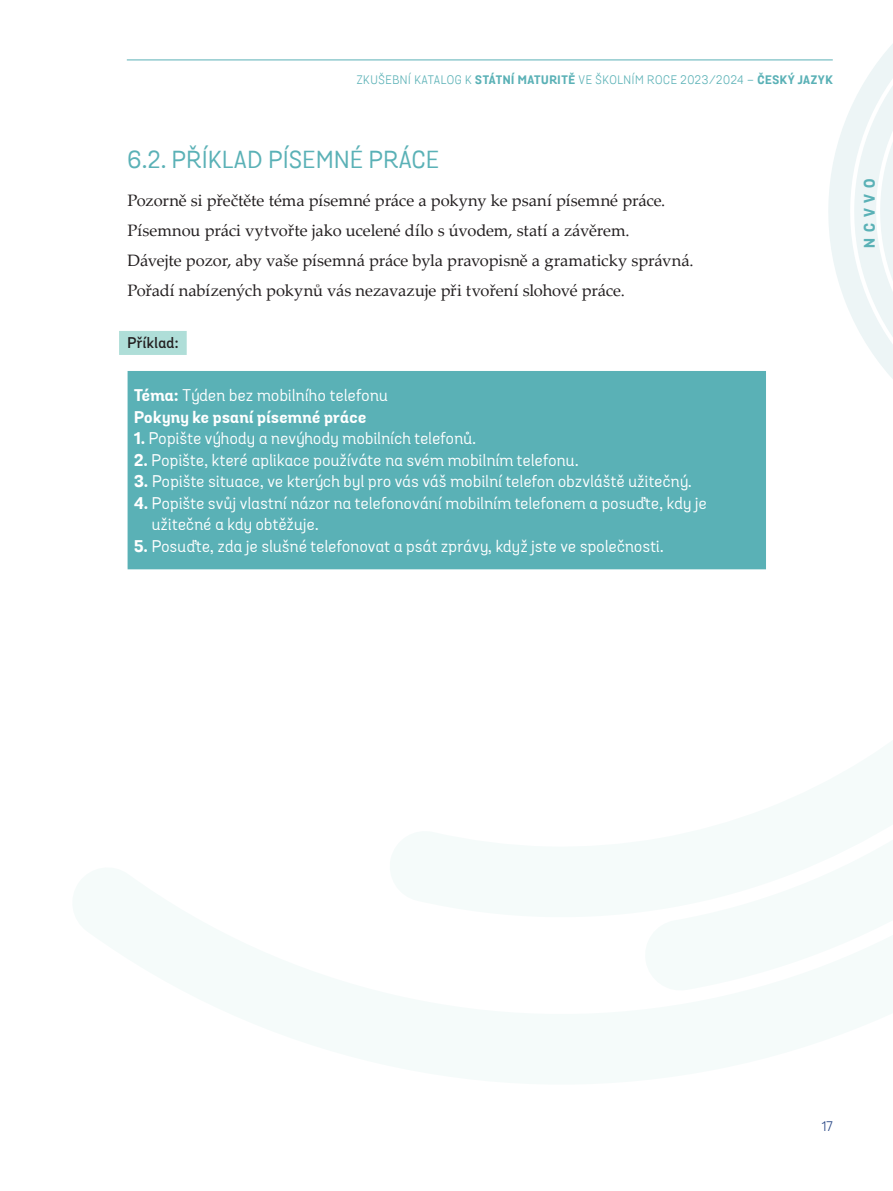
<style>
.page{position:relative;width:893px;height:1191px;background:#fff}
.page>*{position:absolute;margin:0;border:0;box-sizing:border-box;transform-origin:0 0}
.t1{font:24px "Grota Sans Alt Regular 96724";letter-spacing:.025em;color:#5ab1b6}
.t2{font:16.5px/21.5px "Grota Sans Alt Regular 96724";letter-spacing:.025em;color:#fff}
.t3{font:16.5px/30px "Palatino Linotype";letter-spacing:-.005em;color:#231f20}
.t4{font:16.5px "Grota Sans Alt Bold 40648";letter-spacing:.025em;color:#fff}
.t5{font:600 15px "Grota Sans Alt";letter-spacing:.025em;color:#231f20}
.t6{font:15px "Grota Sans Alt Bold 40648";letter-spacing:.395em;color:#5ab1b6}
.t7{font:13.5px "Grota Sans Alt Book 67682";color:#284786}
.t8{font:12px "Grota Sans Alt Book 67682";letter-spacing:.05em;color:#5ab1b6}
.s1{font-family:"Grota Sans Alt Bold 40648"}
</style>
<div class="page">
<svg style="left:386px;top:44px;width:507px;height:526px"></svg>
<div style="left:119px;top:331px;width:68px;height:24px;background:#afded8"></div>
<div style="left:128px;top:371px;width:637px;height:198px;background:#5ab1b6"></div>
<hr style="left:128px;top:371px;width:638px;height:1px;background:#5ab1b6">
<hr style="left:765px;top:372px;width:1px;height:196px;background:#5ab1b6">
<hr style="left:128px;top:568px;width:638px;height:1px;background:#5ab1b6">
<p class="t8" style="left:357px;top:72px;width:477px">ZKUŠEBNÍ KATALOG K <span class="s1">STÁTNÍ MATURITĚ</span> VE ŠKOLNÍM ROCE 2023/2024 – <span class="s1">ČESKÝ JAZYK</span></p>
<h1 class="t1" style="left:128px;top:145px;width:313px">6.2. PŘÍKLAD PÍSEMNÉ PRÁCE</h1>
<p class="t3" style="left:128px;top:185px;width:568px">Pozorně si přečtěte téma písemné práce a pokyny ke psaní písemné práce.<br>Písemnou práci vytvořte jako ucelené dílo s úvodem, statí a závěrem.<br>Dávejte pozor, aby vaše písemná práce byla pravopisně a gramaticky správná.<br>Pořadí nabízených pokynů vás nezavazuje při tvoření slohové práce.</p>
<p class="t5" style="left:128px;top:333px;width:53px">Příklad:</p>
<p class="t2" style="left:134px;top:385px;width:255px"><span class="s1">Téma:</span> Týden bez mobilního telefonu</p>
<p class="t4" style="left:134px;top:407px;width:234px">Pokyny ke psaní písemné práce</p>
<p class="t2" style="left:134px;top:428px;width:343px"><span class="s1">1.</span> Popište výhody a nevýhody mobilních telefonů.</p>
<p class="t2" style="left:134px;top:450px;width:446px"><span class="s1">2.</span> Popište, které aplikace používáte na svém mobilním telefonu.</p>
<p class="t2" style="left:134px;top:471px;width:559px"><span class="s1">3.</span> Popište situace, ve kterých byl pro vás váš mobilní telefon obzvláště užitečný.</p>
<p class="t2" style="left:152px;top:493px;width:556px;text-indent:-18px"><span class="s1">4.</span> Popište svůj vlastní názor na telefonování mobilním telefonem a posuďte, kdy je užitečné a kdy obtěžuje.</p>
<p class="t2" style="left:134px;top:535px;width:531px"><span class="s1">5.</span> Posuďte, zda je slušné telefonovat a psát zprávy, když jste ve společnosti.</p>
<p class="t6" style="left:860px;top:248px;width:71px;rotate:-90deg">NCVVO</p>
<p class="t7" style="left:822px;top:1118px;width:12px">17</p>
</div>
